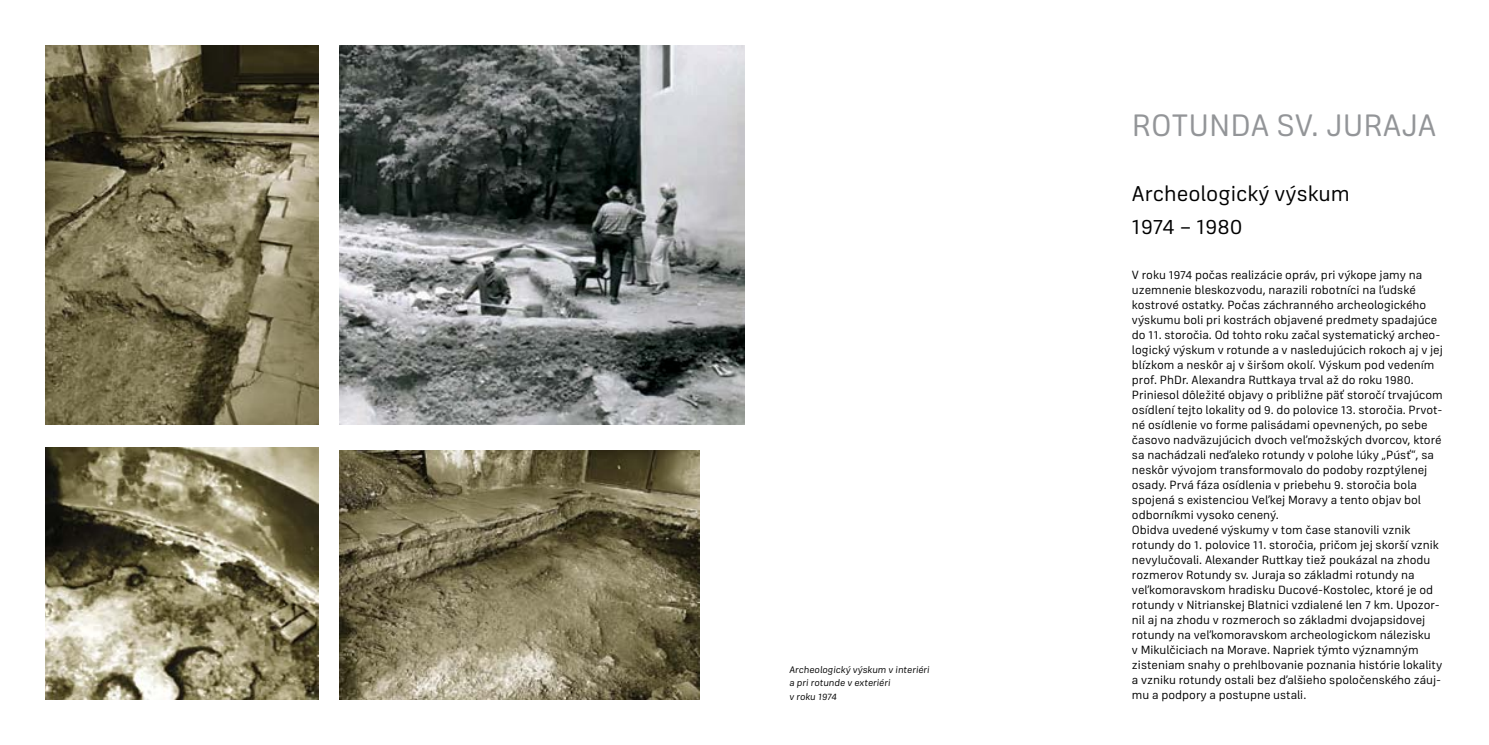
<style>
.page{position:relative;width:1489px;height:745px;background:#fff}
.page>*{position:absolute;margin:0;border:0;box-sizing:border-box;transform-origin:0 0}
.t1{font:32.5px "Frygia";color:#939598}
.t2{font:22.5px/32.5px "Frygia";color:#000}
.t3{font:12.5px/15px "Frygia";color:#000}
.t4{font:italic 10px/13.5px "Frygia";color:#000}
</style>
<div class="page">
<img style="left:45px;top:45px;width:273px;height:379px">
<img style="left:339px;top:450px;width:360px;height:249px">
<img style="left:339px;top:45px;width:405px;height:379px">
<img style="left:45px;top:447px;width:273px;height:252px">
<p class="t4" style="left:789px;top:662px;width:142px">Archeologický výskum v interiéri a pri rotunde v exteriéri<br>v roku 1974</p>
<h1 class="t1" style="left:1131px;top:105px;width:306px">ROTUNDA SV. JURAJA</h1>
<h2 class="t2" style="left:1131px;top:177px;width:219px">Archeologický výskum<br>1974 – 1980</h2>
<p class="t3" style="left:1131px;top:266px;width:312px">V roku 1974 počas realizácie opráv, pri výkope jamy na uzemnenie bleskozvodu, narazili robotníci na ľudské kostrové ostatky. Počas záchranného archeologického výskumu boli pri kostrách objavené predmety spadajúce do 11. storočia. Od tohto roku začal systematický archeo&shy;logický výskum v rotunde a v nasledujúcich rokoch aj v jej blízkom a neskôr aj v širšom okolí. Výskum pod vedením prof. PhDr. Alexandra Ruttkaya trval až do roku 1980.<br>Priniesol dôležité objavy o približne päť storočí trvajúcom osídlení tejto lokality od 9. do polovice 13. storočia. Prvot&shy;né osídlenie vo forme palisádami opevnených, po sebe časovo nadväzujúcich dvoch veľmožských dvorcov, ktoré sa nachádzali neďaleko rotundy v polohe lúky „Púsť“, sa neskôr vývojom transformovalo do podoby rozptýlenej osady. Prvá fáza osídlenia v priebehu 9. storočia bola spojená s existenciou Veľkej Moravy a tento objav bol odborníkmi vysoko cenený.<br>Obidva uvedené výskumy v tom čase stanovili vznik rotundy do 1. polovice 11. storočia, pričom jej skorší vznik nevylučovali. Alexander Ruttkay tiež poukázal na zhodu rozmerov Rotundy sv. Juraja so základmi rotundy na veľkomoravskom hradisku Ducové-Kostolec, ktoré je od rotundy v Nitrianskej Blatnici vzdialené len 7 km. Upozor&shy;nil aj na zhodu v rozmeroch so základmi dvojapsidovej rotundy na veľkomoravskom archeologickom nálezisku<br>v Mikulčiciach na Morave. Napriek týmto významným zisteniam snahy o prehlbovanie poznania histórie lokality a vzniku rotundy ostali bez ďalšieho spoločenského záuj&shy;mu a podpory a postupne ustali.</p>
</div>
